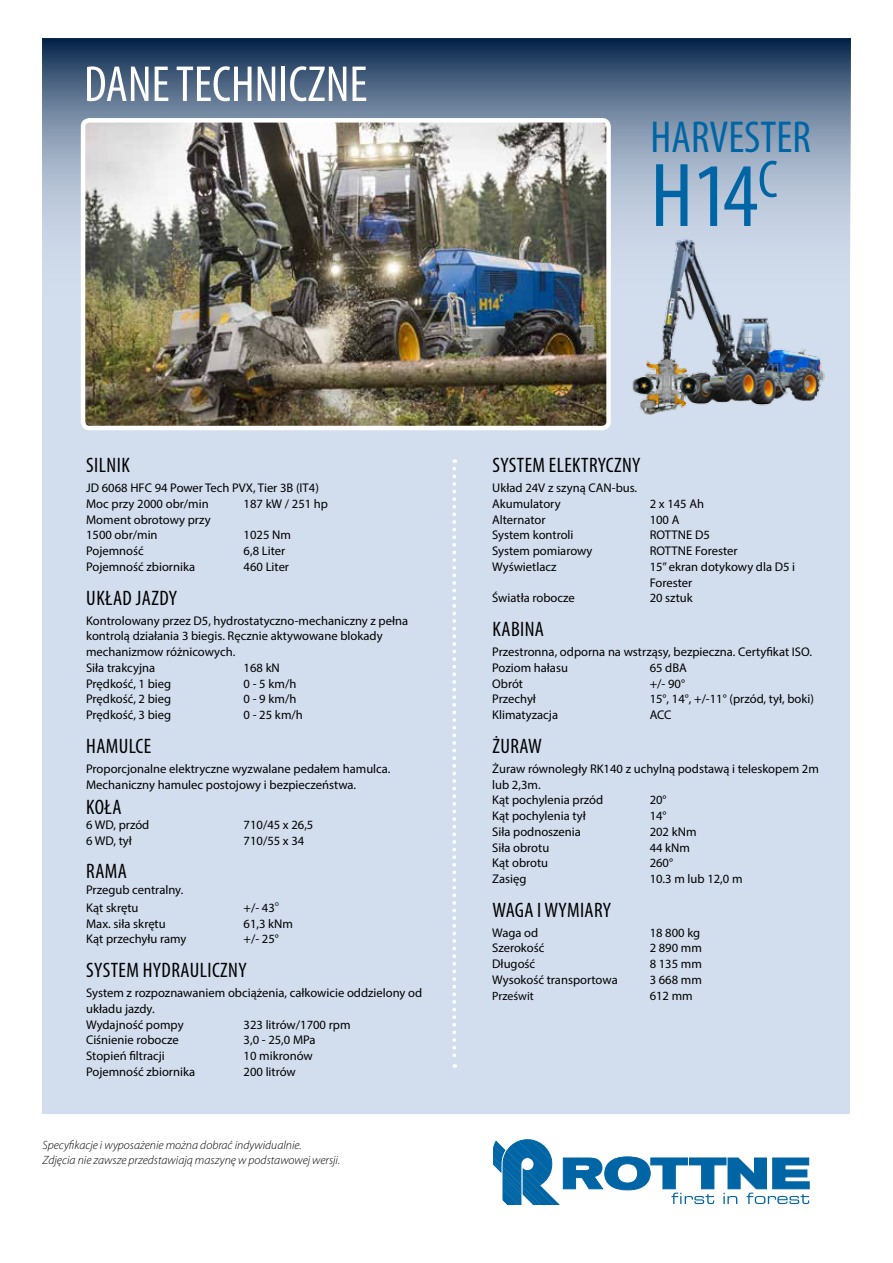
<style>
.page{position:relative;width:893px;height:1263px;background:#fff}
.page>*{position:absolute;margin:0;border:0;box-sizing:border-box;transform-origin:0 0}
.t1{font:condensed 91.5px "Myriad Pro";color:#0065a4}
.t2{font:condensed 51px "Myriad Pro";color:#fff}
.t3{font:condensed 45px "Myriad Pro";color:#0065a4}
.t4{font:condensed 21px "Myriad Pro";letter-spacing:.02em;color:#000}
.t5{font:12.6px/15.8px "Myriad Pro";color:#000}
.t6{font:italic 300 12px/15.8px "Myriad Pro";color:#000}
.t7{font:12px "Myriad Pro";color:#000}
.s1{font-weight:300;font-stretch:condensed;font-size:14.25px}
</style>
<div class="page">
<div style="left:43px;top:38px;width:807px;height:1076px;background:#d2dded"></div>
<svg style="left:43px;top:38px;width:807px;height:193px;background:#637994"></svg>
<img style="left:632px;top:238px;width:193px;height:177px">
<svg style="left:452px;top:469px;width:4px;height:599px"></svg>
<svg style="left:493px;top:1140px;width:316px;height:64px"></svg>
<img style="left:86px;top:123px;width:520px;height:302px">
<div style="left:81px;top:118px;width:530px;height:312px;border:4px solid #fff;border-radius:6px"></div>
<h2 class="t2" style="left:84px;top:53px;width:285px">DANE TECHNICZNE</h2>
<h3 class="t3" style="left:651px;top:110px;width:162px">HARVESTER</h3>
<h1 class="t1" style="left:651px;top:140px;width:129px">H14<sup>C</sup></h1>
<h3 class="t4" style="left:86px;top:452px;width:45px">SILNIK</h3>
<p class="t5" style="left:86px;top:480px;width:234px">JD 6068 HFC 94 Power Tech PVX, Tier 3B (IT4)<br>Moc przy 2000 obr/min</p>
<p class="t5" style="left:244px;top:495px;width:86px">187 kW / 251 hp</p>
<p class="t5" style="left:86px;top:511px;width:126px">Moment obrotowy przy<br>1500 obr/min</p>
<p class="t5" style="left:244px;top:527px;width:49px">1025 Nm</p>
<p class="t5" style="left:86px;top:543px;width:59px">Pojemność</p>
<p class="t5" style="left:244px;top:543px;width:43px">6,8 Liter</p>
<p class="t5" style="left:86px;top:558px;width:111px">Pojemność zbiornika</p>
<p class="t5" style="left:244px;top:558px;width:47px">460 Liter</p>
<h3 class="t4" style="left:86px;top:585px;width:92px">UKŁAD JAZDY</h3>
<p class="t5" style="left:86px;top:612px;width:324px">Kontrolowany przez D5, hydrostatyczno-mechaniczny z pełna kontrolą działania 3 biegis. Ręcznie aktywowane blokady mechanizmow różnicowych.<br>Siła trakcyjna</p>
<p class="t5" style="left:244px;top:659px;width:38px">168 kN</p>
<p class="t5" style="left:86px;top:675px;width:87px">Prędkość, 1 bieg</p>
<p class="t5" style="left:244px;top:675px;width:54px">0 - 5 km/h</p>
<p class="t5" style="left:86px;top:691px;width:87px">Prędkość, 2 bieg</p>
<p class="t5" style="left:244px;top:691px;width:54px">0 - 9 km/h</p>
<p class="t5" style="left:86px;top:707px;width:87px">Prędkość, 3 bieg</p>
<p class="t5" style="left:244px;top:707px;width:61px">0 - 25 km/h</p>
<h3 class="t4" style="left:86px;top:733px;width:67px">HAMULCE</h3>
<p class="t5" style="left:86px;top:760px;width:306px">Proporcjonalne elektryczne wyzwalane pedałem hamulca.<br>Mechaniczny hamulec postojowy i bezpieczeństwa.</p>
<h3 class="t4" style="left:86px;top:794px;width:37px">KOŁA</h3>
<p class="t5" style="left:86px;top:817px;width:65px">6 WD, przód</p>
<p class="t5" style="left:244px;top:817px;width:71px">710/45 x 26,5</p>
<p class="t5" style="left:86px;top:833px;width:47px">6 WD, tył</p>
<p class="t5" style="left:244px;top:833px;width:62px">710/55 x 34</p>
<h3 class="t4" style="left:86px;top:858px;width:42px">RAMA</h3>
<p class="t5" style="left:86px;top:880px;width:99px;line-height:18px">Przegub centralny.<br>Kąt skrętu</p>
<p class="t5" style="left:244px;top:900px;width:37px">+/- 43<span class="s1">°</span></p>
<p class="t5" style="left:86px;top:915px;width:81px">Max. siła skrętu</p>
<p class="t5" style="left:244px;top:915px;width:51px">61,3 kNm</p>
<p class="t5" style="left:86px;top:931px;width:102px">Kąt przechyłu ramy</p>
<p class="t5" style="left:244px;top:931px;width:37px">+/- 25°</p>
<h3 class="t4" style="left:86px;top:957px;width:162px">SYSTEM HYDRAULICZNY</h3>
<p class="t5" style="left:86px;top:985px;width:338px">System z rozpoznawaniem obciążenia, całkowicie oddzielony od układu jazdy.<br>Wydajność pompy</p>
<p class="t5" style="left:244px;top:1016px;width:108px">323 litrów/1700 rpm</p>
<p class="t5" style="left:86px;top:1032px;width:94px">Ciśnienie robocze</p>
<p class="t5" style="left:244px;top:1032px;width:73px">3,0 - 25,0 MPa</p>
<p class="t5" style="left:86px;top:1048px;width:80px">Stopień filtracji</p>
<p class="t5" style="left:244px;top:1048px;width:71px">10 mikronów</p>
<p class="t5" style="left:86px;top:1064px;width:111px">Pojemność zbiornika</p>
<p class="t5" style="left:244px;top:1064px;width:54px">200 litrów</p>
<p class="t6" style="left:43px;top:1137px;width:299px">Specyfikacje i wyposażenie można dobrać indywidualnie.<br>Zdjęcia nie zawsze przedstawiają maszynę w podstawowej wersji.</p>
<h3 class="t4" style="left:492px;top:452px;width:150px">SYSTEM ELEKTRYCZNY</h3>
<p class="t5" style="left:492px;top:480px;width:147px">Układ 24V z szyną CAN-bus.<br>Akumulatory</p>
<p class="t5" style="left:650px;top:495px;width:56px">2 x 145 Ah</p>
<p class="t5" style="left:492px;top:511px;width:55px">Alternator</p>
<p class="t5" style="left:650px;top:511px;width:31px">100 A</p>
<p class="t5" style="left:492px;top:527px;width:83px">System kontroli</p>
<p class="t5" style="left:650px;top:527px;width:62px">ROTTNE D5</p>
<p class="t5" style="left:492px;top:543px;width:102px">System pomiarowy</p>
<p class="t5" style="left:650px;top:543px;width:89px">ROTTNE Forester</p>
<p class="t5" style="left:492px;top:558px;width:66px">Wyświetlacz</p>
<p class="t5" style="left:650px;top:558px;width:147px">15” ekran dotykowy dla D5 i<br>Forester</p>
<p class="t5" style="left:492px;top:590px;width:84px">Światła robocze</p>
<p class="t5" style="left:650px;top:590px;width:45px">20 sztuk</p>
<h3 class="t4" style="left:492px;top:616px;width:53px">KABINA</h3>
<p class="t5" style="left:492px;top:644px;width:321px">Przestronna, odporna na wstrząsy, bezpieczna. Certyfikat ISO.<br>Poziom hałasu</p>
<p class="t5" style="left:650px;top:659px;width:39px">65 dBA</p>
<p class="t5" style="left:492px;top:675px;width:32px">Obrót</p>
<p class="t5" style="left:650px;top:675px;width:37px">+/- 90°</p>
<p class="t5" style="left:492px;top:691px;width:45px">Przechył</p>
<p class="t5" style="left:650px;top:691px;width:166px">15°, 14°, +/-11° (przód, tył, boki)</p>
<p class="t5" style="left:492px;top:707px;width:67px">Klimatyzacja</p>
<p class="t5" style="left:650px;top:707px;width:23px">ACC</p>
<h3 class="t4" style="left:492px;top:733px;width:51px">ŻURAW</h3>
<p class="t5" style="left:492px;top:760px;width:328px">Żuraw równoległy RK140 z uchylną podstawą i teleskopem 2m lub 2,3m.<br>Kąt pochylenia przód</p>
<p class="t5" style="left:650px;top:792px;width:18px">20°</p>
<p class="t5" style="left:492px;top:808px;width:95px">Kąt pochylenia tył</p>
<p class="t5" style="left:650px;top:808px;width:18px">14°</p>
<p class="t5" style="left:492px;top:823px;width:90px">Siła podnoszenia</p>
<p class="t5" style="left:650px;top:823px;width:48px">202 kNm</p>
<p class="t5" style="left:492px;top:839px;width:59px">Siła obrotu</p>
<p class="t5" style="left:650px;top:839px;width:42px">44 kNm</p>
<p class="t5" style="left:492px;top:855px;width:58px">Kąt obrotu</p>
<p class="t5" style="left:650px;top:855px;width:25px">260°</p>
<p class="t5" style="left:492px;top:871px;width:36px">Zasięg</p>
<p class="t5" style="left:650px;top:871px;width:94px">10.3 m lub 12,0 m</p>
<h3 class="t4" style="left:492px;top:897px;width:120px">WAGA I WYMIARY</h3>
<p class="t5" style="left:492px;top:924px;width:48px">Waga od</p>
<p class="t5" style="left:650px;top:924px;width:52px">18 800 kg</p>
<p class="t5" style="left:492px;top:940px;width:54px">Szerokość</p>
<p class="t5" style="left:650px;top:940px;width:54px">2 890 mm</p>
<p class="t5" style="left:492px;top:956px;width:45px">Długość</p>
<p class="t5" style="left:650px;top:956px;width:54px">8 135 mm</p>
<p class="t5" style="left:492px;top:972px;width:127px">Wysokość transportowa</p>
<p class="t5" style="left:650px;top:972px;width:54px">3 668 mm</p>
<p class="t7" style="left:492px;top:988px;width:43px">Prześwit</p>
<p class="t5" style="left:650px;top:987px;width:45px">612 mm</p>
</div>
